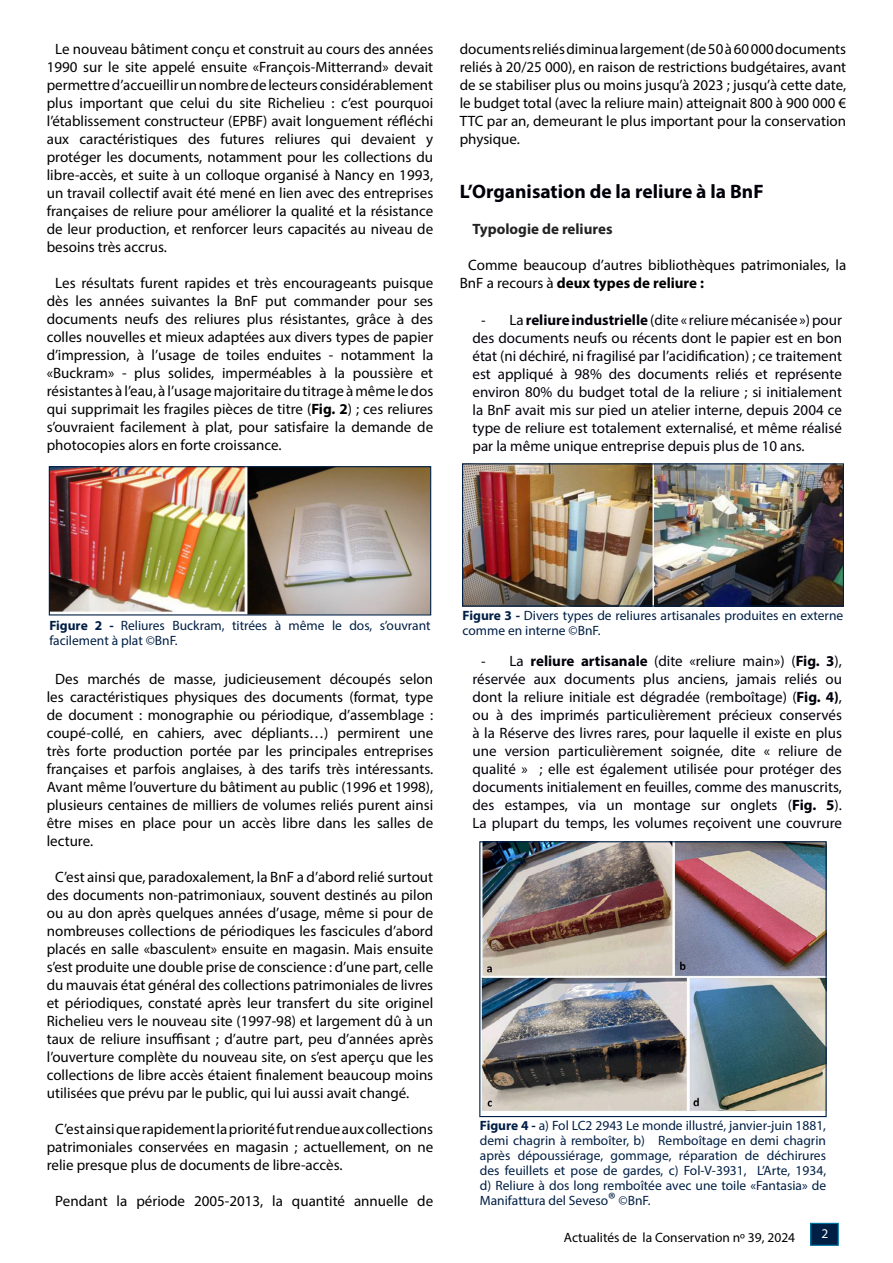
<style>
.page{position:relative;width:893px;height:1263px;background:#fff}
.page>*{position:absolute;margin:0;border:0;box-sizing:border-box;transform-origin:0 0}
.t1{font:700 19.5px "Myriad Pro";color:#00000a}
.t2{font:15px/18px "Myriad Pro";color:#000;text-align:justify}
.t3{font:15px/18px "Myriad Pro";color:#00000a;text-align:justify}
.t4{font:700 15px "Myriad Pro";color:#222}
.t5{font:13.5px/15px "Myriad Pro";color:#001f45}
.t6{font:13.5px "Myriad Pro";color:#000}
.t7{font:13.35px "Myriad Pro";color:#fff}
.s1{font-weight:700}
.s2{font-family:"Calibri"}
.s3{font-size:18px}
</style>
<div class="page">
<div style="left:811px;top:1223px;width:27px;height:22px;background:#001f45"></div>
<div style="left:810px;top:1223px;width:29px;height:23px;border:1px solid #00729e"></div>
<img style="left:51px;top:468px;width:378px;height:145px">
<div style="left:49px;top:466px;width:382px;height:149px;border:1px solid #001f45"></div>
<img style="left:464px;top:465px;width:378px;height:140px">
<div style="left:462px;top:463px;width:382px;height:144px;border:1px solid #001f45"></div>
<img style="left:481px;top:843px;width:344px;height:269px">
<div style="left:479px;top:841px;width:348px;height:276px;border:1px solid #001f45"></div>
<p class="t2" style="left:47px;top:40px;width:388px;text-indent:9px">Le nouveau bâtiment conçu et construit au cours des années 1990 sur le site appelé ensuite «François-Mitterrand» devait permettre d’accueillir un nombre de lecteurs considérablement plus important que celui du site Richelieu : c’est pourquoi l’établissement constructeur (EPBF) avait longuement réfléchi aux caractéristiques des futures reliures qui devaient y protéger les documents, notamment pour les collections du libre-accès, et suite à un colloque organisé à Nancy en 1993, un travail collectif avait été mené en lien avec des entreprises françaises de reliure pour améliorer la qualité et la résistance de leur production, et renforcer leurs capacités au niveau de besoins très accrus.</p>
<p class="t2" style="left:47px;top:274px;width:388px;text-indent:9px">Les résultats furent rapides et très encourageants puisque dès les années suivantes la BnF put commander pour ses documents neufs des reliures plus résistantes, grâce à des colles nouvelles et mieux adaptées aux divers types de papier d’impression, à l’usage de toiles enduites - notamment la «Buckram» - plus solides, imperméables à la poussière et résistantes à l’eau, à l’usage majoritaire du titrage à même le dos qui supprimait les fragiles pièces de titre (<span class="s1">Fig. 2</span>) ; ces reliures s’ouvraient facilement à plat, pour satisfaire la demande de photocopies alors en forte croissance.</p>
<p class="t2" style="left:460px;top:40px;width:388px">documents reliés diminua largement (de 50 à 60 000 documents reliés à 20/25 000), en raison de restrictions budgétaires, avant de se stabiliser plus ou moins jusqu’à 2023 ; jusqu’à cette date, le budget total (avec la reliure main) atteignait 800 à 900 000 € TTC par an, demeurant le plus important pour la conservation physique.</p>
<h1 class="t1" style="left:460px;top:179px;width:305px">L’Organisation de la reliure à la BnF</h1>
<p class="t4" style="left:472px;top:219px;width:141px">Typologie de reliures</p>
<p class="t2" style="left:460px;top:256px;width:388px;text-indent:9px">Comme beaucoup d’autres bibliothèques patrimoniales, la<br>BnF a recours à <span class="s1">deux types de reliure :</span></p>
<p class="t3" style="left:472px;top:311px;width:371px;text-indent:9px"><span class="s2">-</span> La <span class="s1">reliure industrielle</span> (dite « reliure mécanisée ») pour des documents neufs ou récents dont le papier est en bon état (ni déchiré, ni fragilisé par l’acidification) ; ce traitement est appliqué à 98% des documents reliés et représente environ 80% du budget total de la reliure ; si initialement la BnF avait mis sur pied un atelier interne, depuis 2004 ce type de reliure est totalement externalisé, et même réalisé par la même unique entreprise depuis plus de 10 ans.</p>
<p class="t5" style="left:49px;top:618px;width:383px"><span class="s1">Figure 2 -</span> Reliures Buckram, titrées à même le dos, s’ouvrant facilement à plat ©BnF.</p>
<p class="t5" style="left:463px;top:607px;width:382px"><span class="s1">Figure 3 -</span> Divers types de reliures artisanales produites en externe comme en interne ©BnF.</p>
<p class="t2" style="left:47px;top:670px;width:388px;text-indent:9px">Des marchés de masse, judicieusement découpés selon les caractéristiques physiques des documents (format, type de document : monographie ou périodique, d’assemblage : coupé-collé, en cahiers, avec dépliants…) permirent une très forte production portée par les principales entreprises françaises et parfois anglaises, à des tarifs très intéressants.<br>Avant même l’ouverture du bâtiment au public (1996 et 1998), plusieurs centaines de milliers de volumes reliés purent ainsi être mises en place pour un accès libre dans les salles de lecture.</p>
<p class="t2" style="left:47px;top:868px;width:388px;text-indent:9px">C’est ainsi que, paradoxalement, la BnF a d’abord relié surtout des documents non-patrimoniaux, souvent destinés au pilon ou au don après quelques années d’usage, même si pour de nombreuses collections de périodiques les fascicules d’abord placés en salle «basculent» ensuite en magasin. Mais ensuite s’est produite une double prise de conscience : d’une part, celle du mauvais état général des collections patrimoniales de livres et périodiques, constaté après leur transfert du site originel Richelieu vers le nouveau site (1997-98) et largement dû à un taux de reliure insuffisant ; d’autre part, peu d’années après l’ouverture complète du nouveau site, on s’est aperçu que les collections de libre accès étaient finalement beaucoup moins utilisées que prévu par le public, qui lui aussi avait changé.</p>
<p class="t2" style="left:47px;top:1120px;width:388px;text-indent:9px">C’est ainsi que rapidement la priorité fut rendue aux collections patrimoniales conservées en magasin ; actuellement, on ne relie presque plus de documents de libre-accès.</p>
<p class="t2" style="left:55px;top:1192px;width:379px">Pendant la période 2005-2013, la quantité annuelle de</p>
<p class="t3" style="left:472px;top:652px;width:371px;text-align:center"><span class="s2">-</span> La <span class="s1">reliure artisanale</span> (dite «reliure main») (<span class="s1">Fig. 3</span>), réservée aux documents plus anciens, jamais reliés ou dont la reliure initiale est dégradée (remboîtage) (<span class="s1">Fig. 4)</span>, ou à des imprimés particulièrement précieux conservés à la Réserve des livres rares, pour laquelle il existe en plus une version particulièrement soignée, dite « reliure de qualité » ; elle est également utilisée pour protéger des documents initialement en feuilles, comme des manuscrits, des estampes, via un montage sur onglets (<span class="s1">Fig. 5</span>).<br>La plupart du temps, les volumes reçoivent une couvrure</p>
<p class="t5" style="left:480px;top:1118px;width:348px;text-align:justify"><span class="s1">Figure 4 -</span> a) Fol LC2 2943 Le monde illustré, janvier-juin 1881, demi chagrin à remboîter, b) Remboîtage en demi chagrin après dépoussiérage, gommage, réparation de déchirures des feuillets et pose de gardes, c) Fol-V-3931, L’Arte, 1934, d) Reliure à dos long remboîtée avec une toile «Fantasia» de Manifattura del Seveso<span class="s3">®</span> ©BnF.</p>
<p class="t6" style="left:564px;top:1229px;width:233px">Actualités de la Conservation nº 39, 2024</p>
<p class="t7" style="left:822px;top:1225px;width:8px">2</p>
</div>
